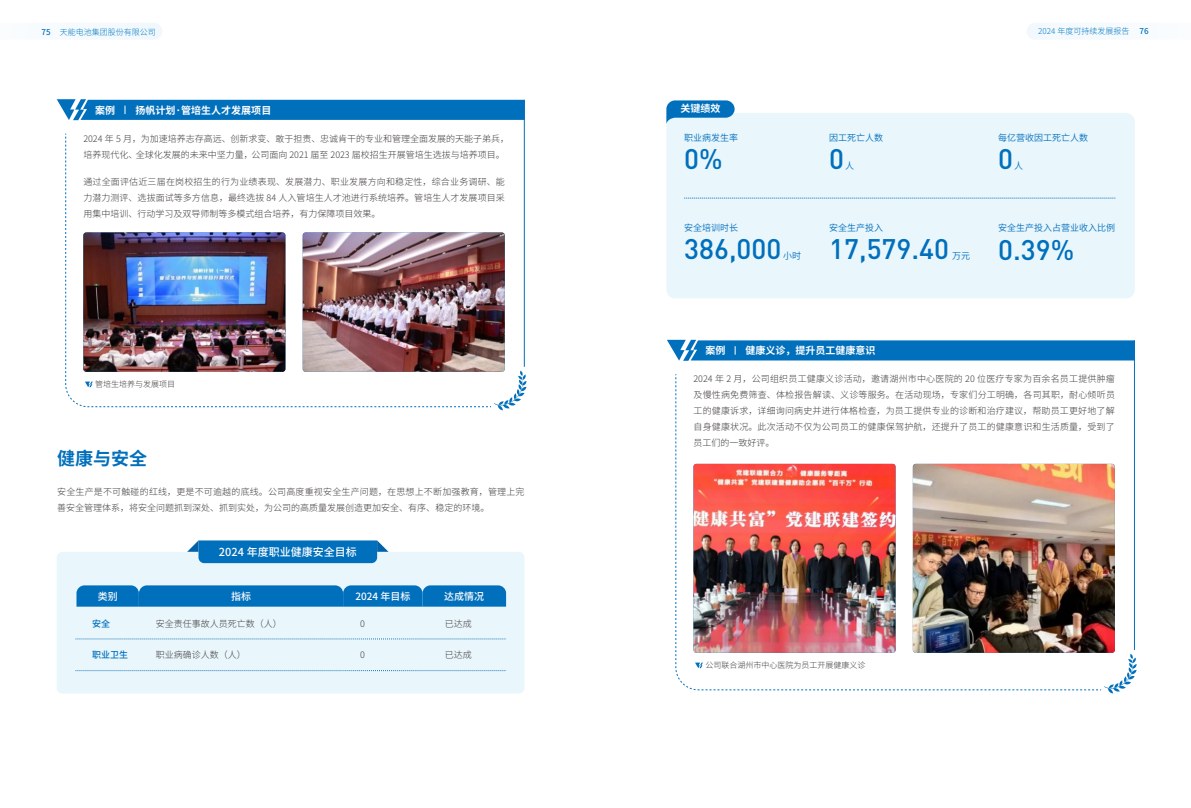
<style>
.page{position:relative;width:1191px;height:808px;background:#fff}
.page>*{position:absolute;margin:0;border:0;box-sizing:border-box;transform-origin:0 0}
.t1{font:500 28px "DIN";color:#006fbc}
.t2{font:700 18px "Source Han Sans CN";color:#006fbc}
.t3{font:500 11px "Source Han Sans CN";color:#fff}
.t4{font:700 10px "Source Han Sans CN";color:#fff}
.t5{font:500 10px "Source Han Sans CN";color:#fff}
.t6{font:300 9px/16px "Source Han Sans CN";color:#3e3a39;text-align:justify}
.t7{font:300 9px/16px "Source Han Sans CN";letter-spacing:.02em;color:#3e3a39}
.t8{font:9px "Source Han Sans CN";color:#006fbc}
.t9{font:500 9px "Source Han Sans CN";color:#006fbc}
.t10{font:300 8px "Source Han Sans CN";color:#3e3a39}
.t11{font:300 8px "Source Han Sans CN";color:#0079c2}
.t12{font:500 8px "Source Han Sans CN";color:#006fbc}
.s1{font-weight:500;color:#006fbc}
</style>
<div class="page">
<svg style="left:94px;top:23px;width:68px;height:16px"></svg>
<svg style="left:1027px;top:23px;width:55px;height:16px"></svg>
<div style="left:666px;top:113px;width:468px;height:185px;background:#e9f6fc;border-radius:9px"></div>
<hr style="left:524px;top:100px;width:1px;height:267px;background:#006fbc">
<svg style="left:57px;top:99px;width:468px;height:21px;background:#1179c0"></svg>
<svg style="left:666px;top:100px;width:69px;height:24px"></svg>
<img style="left:65px;top:137px;width:461px;height:273px">
<hr style="left:1134px;top:340px;width:1px;height:310px;background:#006fbc">
<svg style="left:667px;top:340px;width:468px;height:21px;background:#1279c0"></svg>
<img style="left:675px;top:377px;width:461px;height:316px">
<div style="left:57px;top:552px;width:467px;height:141px;background:#e9f6fc;border-radius:6px"></div>
<svg style="left:76px;top:585px;width:430px;height:22px;background:#0b75bf"></svg>
<svg style="left:75px;top:639px;width:431px;height:1px"></svg>
<svg style="left:75px;top:670px;width:431px;height:1px"></svg>
<svg style="left:187px;top:540px;width:201px;height:23px;background:#197dc2"></svg>
<svg style="left:684px;top:198px;width:431px;height:1px"></svg>
<p class="t11" style="left:41px;top:27px;width:116px"><span class="s1">75</span> 天能电池集团股份有限公司</p>
<p class="t11" style="left:1038px;top:27px;width:93px">2024 年度可持续发展报告</p>
<p class="t12" style="left:1139px;top:27px;width:11px">76</p>
<p class="t4" style="left:135px;top:104px;width:137px">扬帆计划·管培生人才发展项目</p>
<p class="t4" style="left:680px;top:103px;width:41px">关键绩效</p>
<p class="t4" style="left:95px;top:104px;width:21px">案例</p>
<p class="t6" style="left:83px;top:130px;width:427px">2024 年 5 月，为加速培养志存高远、创新求变、敢于担责、忠诚肯干的专业和管理全面发展的天能子弟兵，培养现代化、全球化发展的未来中坚力量，公司面向 2021 届至 2023 届校招生开展管培生选拔与培养项目。</p>
<p class="t6" style="left:83px;top:174px;width:423px">通过全面评估近三届在岗校招生的行为业绩表现、发展潜力、职业发展方向和稳定性，综合业务调研、能力潜力测评、选拔面试等多方信息，最终选拔 84 人入管培生人才池进行系统培养。管培生人才发展项目采用集中培训、行动学习及双导师制等多模式组合培养，有力保障项目效果。</p>
<p class="t8" style="left:684px;top:132px;width:55px">职业病发生率</p>
<h1 class="t1" style="left:684px;top:141px;width:40px">0%</h1>
<p class="t8" style="left:684px;top:222px;width:55px">安全培训时长</p>
<h1 class="t1" style="left:684px;top:231px;width:99px">386,000</h1>
<p class="t8" style="left:783px;top:251px;width:19px">小时</p>
<p class="t8" style="left:829px;top:132px;width:55px">因工死亡人数</p>
<h1 class="t1" style="left:829px;top:141px;width:16px">0</h1>
<p class="t8" style="left:845px;top:161px;width:10px">人</p>
<p class="t8" style="left:998px;top:132px;width:91px">每亿营收因工死亡人数</p>
<h1 class="t1" style="left:998px;top:141px;width:16px">0</h1>
<p class="t8" style="left:1014px;top:161px;width:10px">人</p>
<p class="t8" style="left:829px;top:222px;width:55px">安全生产投入</p>
<h1 class="t1" style="left:829px;top:231px;width:121px">17,579.40</h1>
<p class="t8" style="left:952px;top:251px;width:19px">万元</p>
<p class="t8" style="left:998px;top:223px;width:118px">安全生产投入占营业收入比例</p>
<h1 class="t1" style="left:998px;top:232px;width:78px">0.39%</h1>
<p class="t10" style="left:95px;top:380px;width:81px">管培生培养与发展项目</p>
<h2 class="t2" style="left:57px;top:449px;width:91px">健康与安全</h2>
<p class="t7" style="left:57px;top:484px;width:469px">安全生产是不可触碰的红线，更是不可逾越的底线。公司高度重视安全生产问题，在思想上不断加强教育，管理上完善安全管理体系，将安全问题抓到深处、抓到实处，为公司的高质量发展创造更加安全、有序、稳定的环境。</p>
<p class="t3" style="left:219px;top:546px;width:139px">2024 年度职业健康安全目标</p>
<p class="t5" style="left:98px;top:590px;width:21px">类别</p>
<p class="t5" style="left:231px;top:590px;width:21px">指标</p>
<p class="t5" style="left:355px;top:590px;width:57px">2024 年目标</p>
<p class="t5" style="left:444px;top:590px;width:41px">达成情况</p>
<p class="t9" style="left:92px;top:618px;width:19px">安全</p>
<p class="t6" style="left:156px;top:615px;width:127px">安全责任事故人员死亡数（人）</p>
<p class="t6" style="left:360px;top:615px;width:6px">0</p>
<p class="t6" style="left:445px;top:615px;width:28px">已达成</p>
<p class="t9" style="left:92px;top:650px;width:37px">职业卫生</p>
<p class="t6" style="left:156px;top:647px;width:91px">职业病确诊人数（人）</p>
<p class="t6" style="left:360px;top:647px;width:6px">0</p>
<p class="t6" style="left:445px;top:647px;width:28px">已达成</p>
<p class="t4" style="left:745px;top:345px;width:131px">健康义诊，提升员工健康意识</p>
<p class="t4" style="left:705px;top:345px;width:21px">案例</p>
<p class="t6" style="left:693px;top:371px;width:423px">2024 年 2 月，公司组织员工健康义诊活动，邀请湖州市中心医院的 20 位医疗专家为百余名员工提供肿瘤及慢性病免费筛查、体检报告解读、义诊等服务。在活动现场，专家们分工明确，各司其职，耐心倾听员工的健康诉求，详细询问病史并进行体格检查，为员工提供专业的诊断和治疗建议，帮助员工更好地了解自身健康状况。此次活动不仅为公司员工的健康保驾护航，还提升了员工的健康意识和生活质量，受到了员工们的一致好评。</p>
<p class="t10" style="left:705px;top:661px;width:161px">公司联合湖州市中心医院为员工开展健康义诊</p>
</div>
